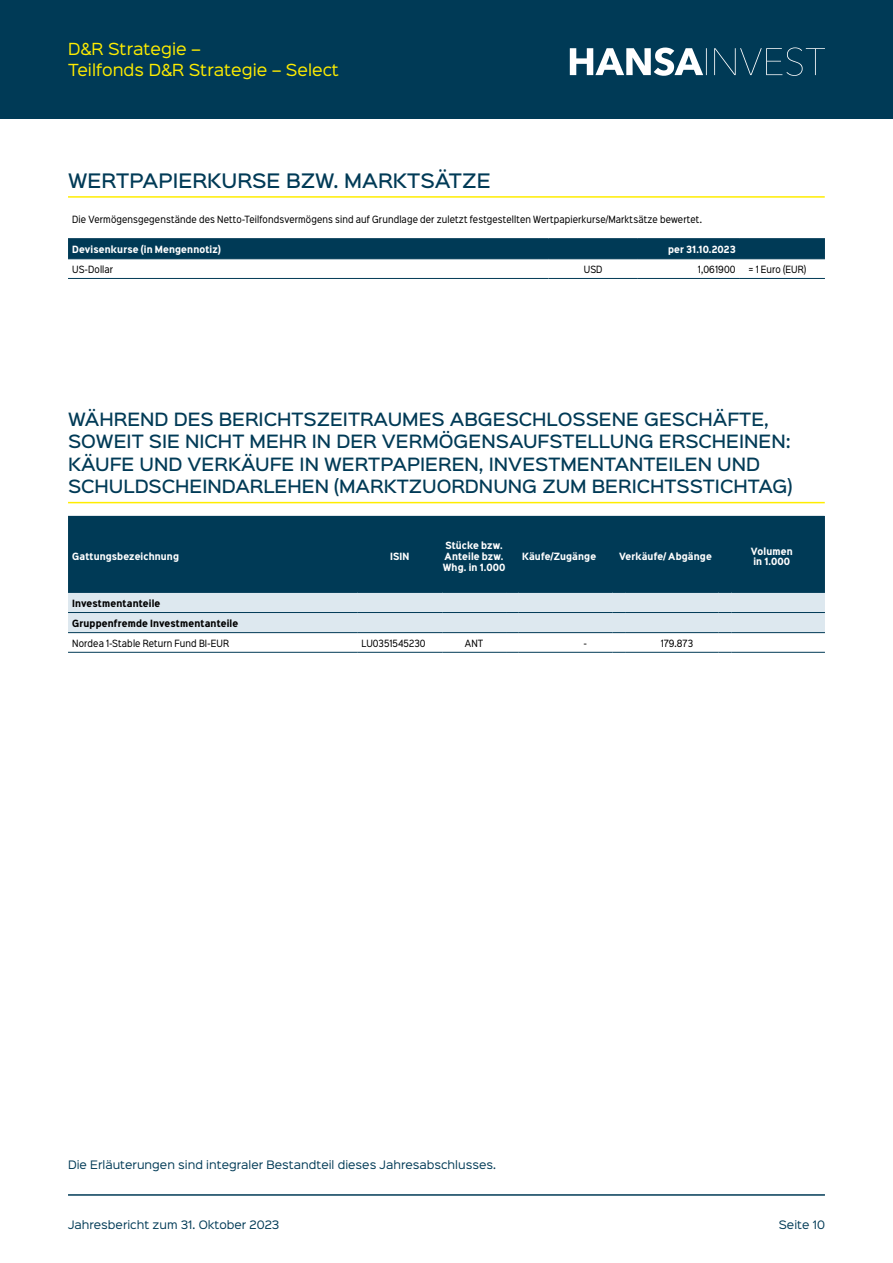
<style>
.page{position:relative;width:893px;height:1263px;background:#fff}
.page>*{position:absolute;margin:0;border:0;box-sizing:border-box;transform-origin:0 0}
.t1{font:500 18px "Sinkin Sans 500";color:#003a56}
.t2{font:500 16.5px/22.5px "Sinkin Sans 500";color:#003a56}
.t3{font:15px/21px "Sinkin Sans 400";color:#ffed00}
.t4{font:10.5px "Sinkin Sans 400";color:#003a56}
.t5{font:9px "Sinkin Sans Narrow W01 400 Rg";letter-spacing:.015em;color:#000}
.t6{font:700 9px/10.8px "Sinkin Sans Narrow W01 700";letter-spacing:.015em;color:#fff}
.t7{font:700 9px "Sinkin Sans Narrow W01 700";letter-spacing:.015em;color:#000}
</style>
<div class="page">
<div style="left:0;top:0;width:893px;height:119px;background:#003a56"></div>
<svg style="left:570px;top:47px;width:255px;height:29px"></svg>
<hr style="left:68px;top:1194px;width:757px;height:2px;background:#003a56">
<div style="left:68px;top:239px;width:757px;height:19px;background:#003a56"></div>
<hr style="left:68px;top:258px;width:481px;height:1px;background:#003a56">
<hr style="left:549px;top:258px;width:89px;height:1px;background:#003a56">
<hr style="left:638px;top:258px;width:102px;height:1px;background:#003a56">
<hr style="left:740px;top:258px;width:85px;height:1px;background:#003a56">
<hr style="left:68px;top:278px;width:481px;height:1px;background:#003a56">
<hr style="left:549px;top:278px;width:89px;height:1px;background:#003a56">
<hr style="left:638px;top:278px;width:102px;height:1px;background:#003a56">
<hr style="left:740px;top:278px;width:85px;height:1px;background:#003a56">
<hr style="left:68px;top:238px;width:481px;height:1px;background:#003a56">
<hr style="left:549px;top:238px;width:89px;height:1px;background:#003a56">
<hr style="left:638px;top:238px;width:102px;height:1px;background:#003a56">
<hr style="left:740px;top:238px;width:85px;height:1px;background:#003a56">
<hr style="left:68px;top:196px;width:757px;height:2px;background:#ffed00">
<div style="left:68px;top:516px;width:757px;height:76px;background:#003a56"></div>
<hr style="left:68px;top:652px;width:289px;height:1px;background:#003a56">
<hr style="left:357px;top:652px;width:85px;height:1px;background:#003a56">
<hr style="left:442px;top:652px;width:64px;height:1px;background:#003a56">
<svg style="left:506px;top:652px;width:13px;height:1px"></svg>
<hr style="left:519px;top:652px;width:93px;height:1px;background:#003a56">
<svg style="left:612px;top:652px;width:13px;height:1px"></svg>
<hr style="left:625px;top:652px;width:94px;height:1px;background:#003a56">
<svg style="left:719px;top:652px;width:12px;height:1px"></svg>
<hr style="left:731px;top:652px;width:94px;height:1px;background:#003a56">
<svg style="left:68px;top:592px;width:757px;height:41px;background:#cedce4"></svg>
<hr style="left:731px;top:632px;width:94px;height:1px;background:#003a56">
<hr style="left:68px;top:502px;width:757px;height:1px;background:#ffed00">
<p class="t3" style="left:68px;top:37px;width:272px">D&amp;R Strategie –<br>Teilfonds D&amp;R Strategie – Select</p>
<p class="t1" style="left:68px;top:165px;width:424px">WERTPAPIERKURSE BZW. MARKTSÄTZE</p>
<p class="t5" style="left:72px;top:213px;width:631px">Die Vermögensgegenstände des Netto-Teilfondsvermögens sind auf Grundlage der zuletzt festgestellten Wertpapierkurse/Marktsätze bewertet.</p>
<p class="t6" style="left:72px;top:244px;width:150px">Devisenkurse (in Mengennotiz)</p>
<p class="t6" style="left:668px;top:244px;width:69px">per 31.10.2023</p>
<p class="t5" style="left:72px;top:263px;width:42px">US-Dollar</p>
<p class="t5" style="left:584px;top:263px;width:20px">USD</p>
<p class="t5" style="left:698px;top:263px;width:39px">1,061900</p>
<p class="t5" style="left:748px;top:263px;width:59px">= 1 Euro (EUR)</p>
<p class="t2" style="left:68px;top:407px;width:726px">WÄHREND DES BERICHTSZEITRAUMES ABGESCHLOSSENE GESCHÄFTE, SOWEIT SIE NICHT MEHR IN DER VERMÖGENSAUFSTELLUNG ERSCHEINEN:<br>KÄUFE UND VERKÄUFE IN WERTPAPIEREN, INVESTMENTANTEILEN UND SCHULDSCHEINDARLEHEN (MARKTZUORDNUNG ZUM BERICHTSSTICHTAG)</p>
<p class="t6" style="left:72px;top:550px;width:108px">Gattungsbezeichnung</p>
<p class="t6" style="left:390px;top:550px;width:21px">ISIN</p>
<p class="t6" style="left:443px;top:540px;width:64px">Stücke bzw.<br>Anteile bzw.<br>Whg. in 1.000</p>
<p class="t6" style="left:522px;top:550px;width:75px">Käufe/Zugänge</p>
<p class="t6" style="left:619px;top:550px;width:94px">Verkäufe/ Abgänge</p>
<p class="t6" style="left:751px;top:545px;width:43px">Volumen in 1.000</p>
<p class="t7" style="left:72px;top:597px;width:90px">Investmentanteile</p>
<p class="t7" style="left:72px;top:617px;width:168px">Gruppenfremde Investmentanteile</p>
<p class="t5" style="left:72px;top:637px;width:158px">Nordea 1-Stable Return Fund BI-EUR</p>
<p class="t5" style="left:361px;top:637px;width:66px">LU0351545230</p>
<p class="t5" style="left:465px;top:637px;width:20px">ANT</p>
<p class="t5" style="left:584px;top:637px;width:4px">-</p>
<p class="t5" style="left:661px;top:637px;width:34px">179.873</p>
<p class="t4" style="left:68px;top:1155px;width:429px">Die Erläuterungen sind integraler Bestandteil dieses Jahresabschlusses.</p>
<p class="t4" style="left:68px;top:1216px;width:213px">Jahresbericht zum 31. Oktober 2023</p>
<p class="t4" style="left:779px;top:1216px;width:48px">Seite 10</p>
</div>
